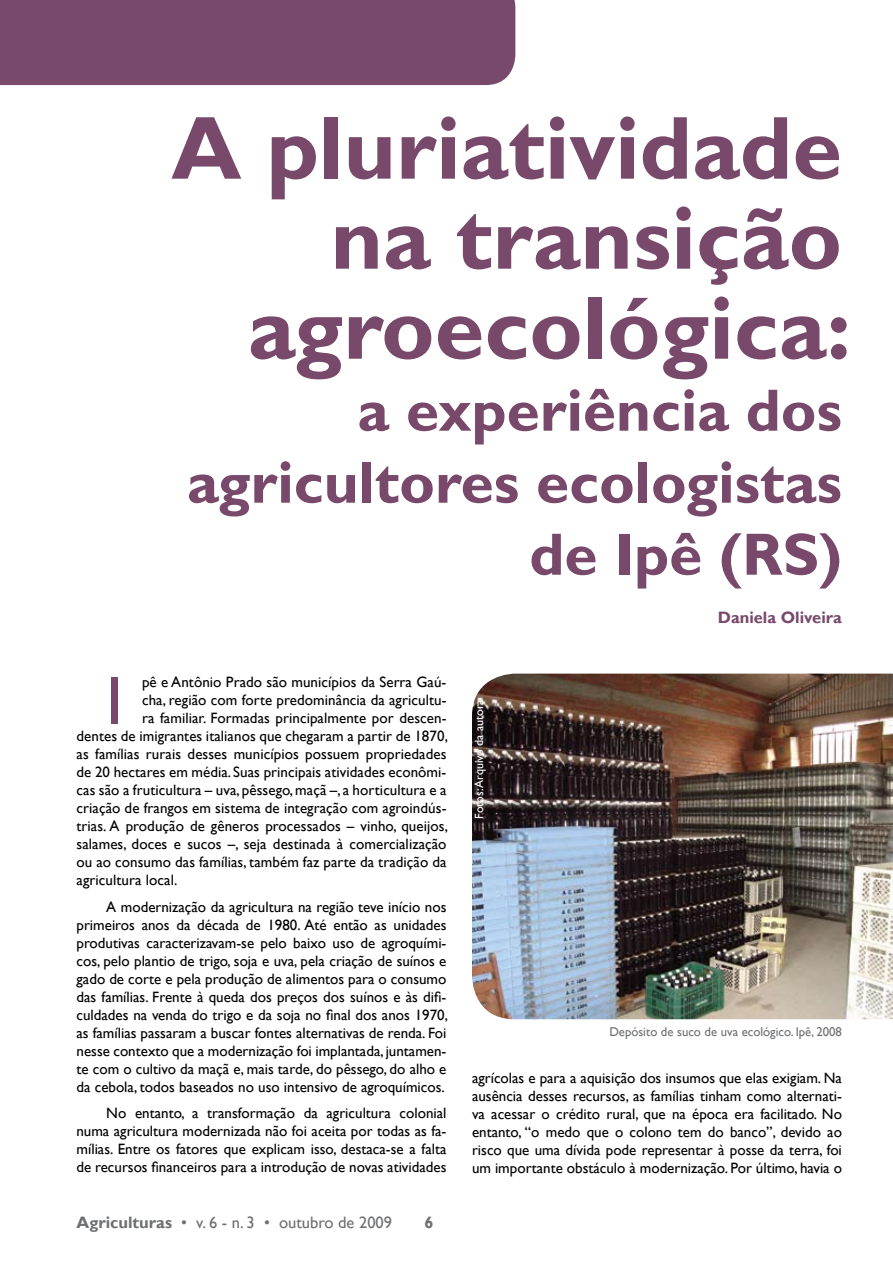
<style>
.page{position:relative;width:893px;height:1263px;background:#fff}
.page>*{position:absolute;margin:0;border:0;box-sizing:border-box;transform-origin:0 0}
.t1{font:700 90px/90px "Gill Sans";color:#78496a;text-align:right}
.t2{font:67.8px "Gill Sans";color:#78496a}
.t3{font:700 60px/72px "Gill Sans";color:#78496a;text-align:right}
.t4{font:16.5px "Gill Sans";color:#6d6f71}
.t5{font:700 16.5px "Gill Sans";color:#78496a}
.t6{font:700 16.5px "Gill Sans";color:#6d6f71}
.t7{font:15px/18px "Gill Sans";letter-spacing:.005em;color:#000;text-align:justify}
.t8{font:12.75px "Gill Sans";color:#6d6f71}
.t9{font:12px "Gill Sans";color:#fff}
.s1{font-weight:700}
</style>
<div class="page">
<div style="left:0;top:0;width:515px;height:85px;background:#78496a"></div>
<img style="left:472px;top:674px;width:421px;height:345px">
<h1 class="t1" style="left:171px;top:106px;width:681px">A pluriatividade na transição agroecológica:</h1>
<h3 class="t3" style="left:187px;top:376px;width:656px">a experiência dos agricultores ecologistas de Ipê (RS)</h3>
<p class="t5" style="left:718px;top:607px;width:126px">Daniela Oliveira</p>
<h2 class="t2" style="left:106px;top:661px;width:18px">I</h2>
<p class="t7" style="left:142px;top:674px;width:306px">pê e Antônio Prado são municípios da Serra Gaú-</p>
<p class="t7" style="left:142px;top:692px;width:306px">cha, região com forte predominância da agricultu-</p>
<p class="t7" style="left:142px;top:710px;width:306px">ra familiar. Formadas principalmente por descen-</p>
<p class="t7" style="left:77px;top:728px;width:373px">dentes de imigrantes italianos que chegaram a partir de 1870,</p>
<p class="t7" style="left:77px;top:746px;width:371px">as famílias rurais desses municípios possuem propriedades</p>
<p class="t7" style="left:77px;top:764px;width:371px">de 20 hectares em média. Suas principais atividades econômi-</p>
<p class="t7" style="left:77px;top:782px;width:371px">cas são a fruticultura – uva, pêssego, maçã –, a horticultura e a</p>
<p class="t7" style="left:77px;top:800px;width:371px">criação de frangos em sistema de integração com agroindús-</p>
<p class="t7" style="left:77px;top:818px;width:373px">trias. A produção de gêneros processados – vinho, queijos,</p>
<p class="t7" style="left:77px;top:836px;width:372px">salames, doces e sucos –, seja destinada à comercialização</p>
<p class="t7" style="left:77px;top:854px;width:371px">ou ao consumo das famílias, também faz parte da tradição da</p>
<p class="t7" style="left:77px;top:872px;width:102px">agricultura local.</p>
<p class="t7" style="left:77px;top:898px;width:373px;text-indent:30px">A modernização da agricultura na região teve início nos primeiros anos da década de 1980. Até então as unidades produtivas caracterizavam-se pelo baixo uso de agroquími&shy;cos, pelo plantio de trigo, soja e uva, pela criação de suínos e gado de corte e pela produção de alimentos para o consumo das famílias. Frente à queda dos preços dos suínos e às difi&shy;culdades na venda do trigo e da soja no final dos anos 1970, as famílias passaram a buscar fontes alternativas de renda. Foi nesse contexto que a modernização foi implantada, juntamen&shy;te com o cultivo da maçã e, mais tarde, do pêssego, do alho e da cebola, todos baseados no uso intensivo de agroquímicos.</p>
<p class="t7" style="left:77px;top:1105px;width:371px;text-indent:30px">No entanto, a transformação da agricultura colonial numa agricultura modernizada não foi aceita por todas as fa&shy;mílias. Entre os fatores que explicam isso, destaca-se a falta de recursos financeiros para a introdução de novas atividades</p>
<p class="t4" style="left:77px;top:1212px;width:317px"><span class="s1">Agriculturas</span> • v. 6 - n. 3 • outubro de 2009</p>
<p class="t6" style="left:424px;top:1212px;width:11px">6</p>
<p class="t9" style="left:472px;top:819px;width:121px;rotate:-90deg">Fotos: Arquivo da autora</p>
<p class="t8" style="left:609px;top:1024px;width:234px">Depósito de suco de uva ecológico. Ipê, 2008</p>
<p class="t7" style="left:472px;top:1069px;width:371px">agrícolas e para a aquisição dos insumos que elas exigiam. Na ausência desses recursos, as famílias tinham como alternati&shy;va acessar o crédito rural, que na época era facilitado. No entanto, “o medo que o colono tem do banco”, devido ao risco que uma dívida pode representar à posse da terra, foi um importante obstáculo à modernização. Por último, havia o</p>
</div>
